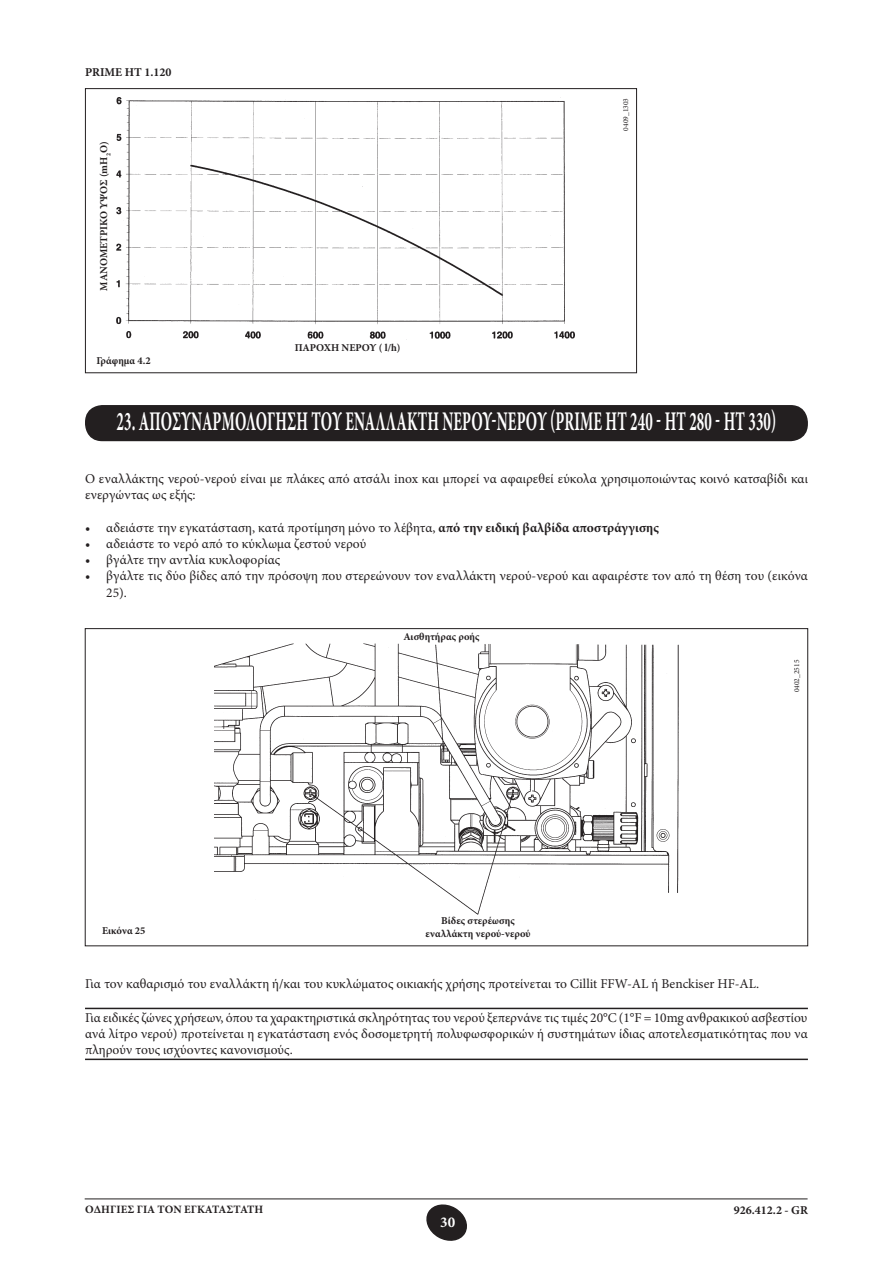
<style>
.page{position:relative;width:893px;height:1263px;background:#fff}
.page>*{position:absolute;margin:0;border:0;box-sizing:border-box;transform-origin:0 0}
.capitolo{font:700 27px "Minion Pro";letter-spacing:.01em;color:#fff;scale:.55 1}
.t1{font:700 15px "Minion Pro";color:#fff}
.rientri{font:13.5px/16.2px "Minion Pro";color:#231f20}
.testoFiletti{font:13.5px/16.2px "Minion Pro";color:#231f20;text-align:justify}
.testo{font:13.5px/16.2px "Minion Pro";color:#231f20}
.t2{font:700 12px "Minion Pro";color:#231f20}
.t3{font:700 11.25px "Minion Pro";letter-spacing:.005em;color:#231f20}
.testo-2{font:700 10.5px "Minion Pro";color:#231f20}
.t4{font:7.5px "Minion Pro";color:#231f20}
.testo-3{font:700 6.15px "Minion Pro";color:#231f20}
.s1{font-weight:700}
</style>
<div class="page">
<svg style="left:426px;top:1204px;width:41px;height:37px"></svg>
<hr style="left:85px;top:1198px;width:723px;height:1px;background:#231f20">
<img style="left:215px;top:644px;width:463px;height:270px">
<hr style="left:85px;top:1008px;width:723px;height:1px;background:#231f20">
<hr style="left:85px;top:1058px;width:723px;height:2px;background:#231f20">
<div style="left:86px;top:406px;width:721px;height:34px;background:#231f20;border-radius:16px"></div>
<div style="left:85px;top:405px;width:723px;height:36px;border:2px solid #231f20;border-radius:16px"></div>
<div style="left:85px;top:88px;width:552px;height:285px;border:1px solid #231f20"></div>
<img style="left:116px;top:98px;width:458px;height:242px">
<p class="t2" style="left:85px;top:63px;width:88px">PRIME HT 1.120</p>
<p class="testo-2" style="left:96px;top:291px;width:151px;rotate:-90deg">ΜΑΝΟΜΕΤΡΙΚΟ ΥΨΟΣ (mH O)</p>
<p class="testo-3" style="left:104px;top:156px;width:5px;rotate:-90deg">2</p>
<p class="testo-2" style="left:96px;top:353px;width:56px">Γράφημα 4.2</p>
<p class="testo-2" style="left:295px;top:340px;width:107px">ΠΑΡΟΧΗ ΝΕΡΟΥ ( l/h)</p>
<p class="t4" style="left:621px;top:131px;width:34px;rotate:-90deg">0409_1303</p>
<p class="capitolo" style="left:117px;top:403px;width:1201px">23. ΑΠΟΣΥΝΑΡΜΟΛΟΓΗΣΗ ΤΟΥ ΕΝΑΛΛΑΚΤΗ ΝΕΡΟΥ-ΝΕΡΟΥ (PRIME HT 240 - HT 280 - HT 330)</p>
<p class="testo" style="left:85px;top:471px;width:724px">Ο εναλλάκτης νερού-νερού είναι με πλάκες από ατσάλι inox και μπορεί να αφαιρεθεί εύκολα χρησιμοποιώντας κοινό κατσαβίδι και ενεργώντας ως εξής:</p>
<p class="rientri" style="left:85px;top:519px;width:576px">• αδειάστε την εγκατάσταση, κατά προτίμηση μόνο το λέβητα, <span class="s1">από την ειδική βαλβίδα αποστράγγισης</span></p>
<p class="rientri" style="left:85px;top:536px;width:283px">• αδειάστε το νερό από το κύκλωμα ζεστού νερού</p>
<p class="rientri" style="left:85px;top:552px;width:197px">• βγάλτε την αντλία κυκλοφορίας</p>
<p class="rientri" style="left:106px;top:568px;width:703px;text-indent:-21px">• βγάλτε τις δύο βίδες από την πρόσοψη που στερεώνουν τον εναλλάκτη νερού-νερού και αφαιρέστε τον από τη θέση του (εικόνα<br>25).</p>
<p class="testo-2" style="left:102px;top:923px;width:45px">Εικόνα 25</p>
<p class="testo-2" style="left:403px;top:629px;width:77px">Αισθητήρας ροής</p>
<p class="testo-2" style="left:441px;top:914px;width:75px">Βίδες στερέωσης</p>
<p class="testo-2" style="left:425px;top:926px;width:107px">εναλλάκτη νερού-νερού</p>
<p class="t4" style="left:792px;top:692px;width:34px;rotate:-90deg">0402_2515</p>
<p class="testo" style="left:85px;top:975px;width:676px">Για τον καθαρισμό του εναλλάκτη ή/και του κυκλώματος οικιακής χρήσης προτείνεται το Cillit FFW-AL ή Benckiser HF-AL.</p>
<p class="testoFiletti" style="left:85px;top:1009px;width:724px">Για ειδικές ζώνες χρήσεων, όπου τα χαρακτηριστικά σκληρότητας του νερού ξεπερνάνε τις τιμές 20°C (1°F = 10mg ανθρακικού ασβεστίου ανά λίτρο νερού) προτείνεται η εγκατάσταση ενός δοσομετρητή πολυφωσφορικών ή συστημάτων ίδιας αποτελεσματικότητας που να πληρούν τους ισχύοντες κανονισμούς.</p>
<p class="t3" style="left:85px;top:1201px;width:180px">ΟΔΗΓΙΕΣ ΓΙΑ ΤΟΝ ΕΓΚΑΤΑΣΤΑΤΗ</p>
<p class="t2" style="left:734px;top:1201px;width:76px">926.412.2 - GR</p>
<p class="t1" style="left:440px;top:1211px;width:16px">30</p>
</div>
